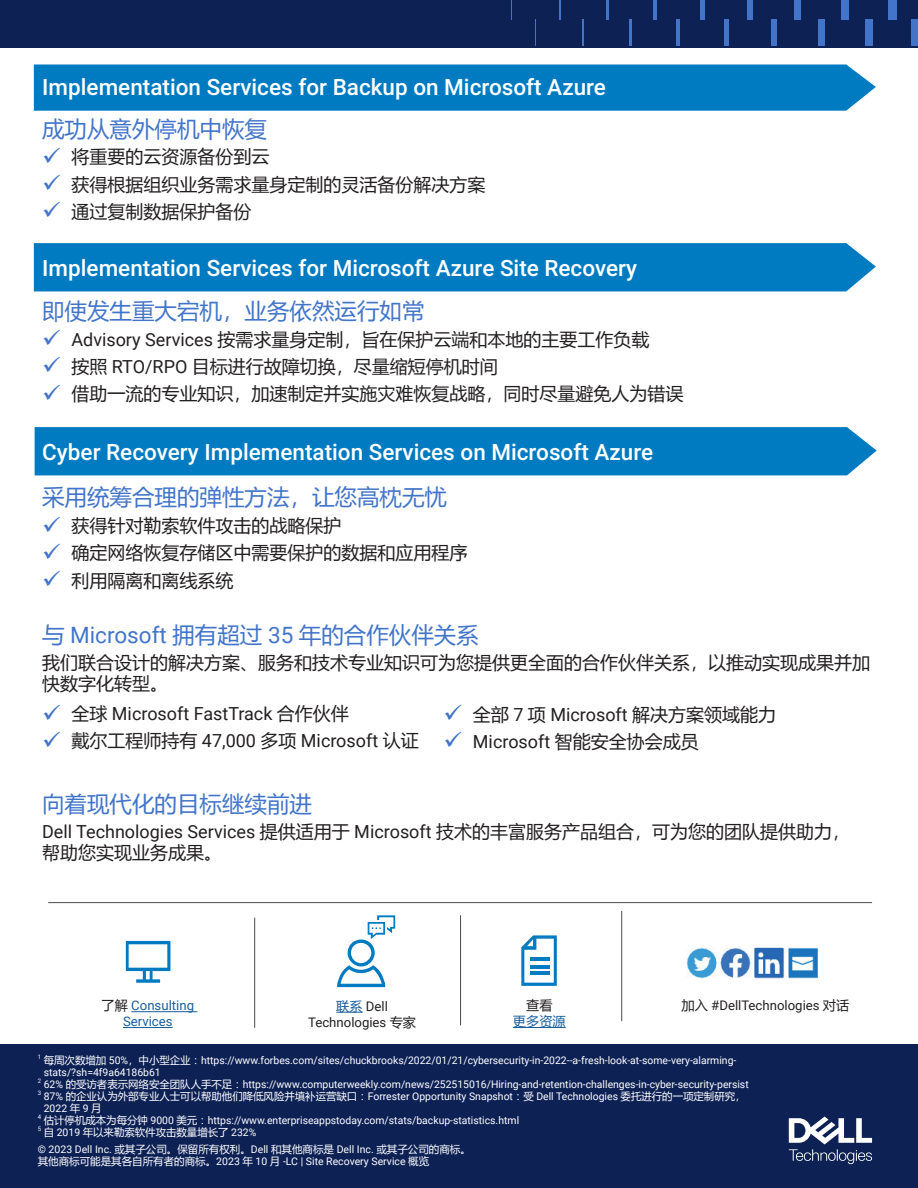
<style>
.page{position:relative;width:918px;height:1188px;background:#fff}
.page>*{position:absolute;margin:0;border:0;box-sizing:border-box;transform-origin:0 0}
.Body_Copy{font:500 22.5px "Roboto";color:#fff}
.Body_Text{font:22.5px "Microsoft Ya Hei";color:#4275ca}
.Intro{font:22.5px "Microsoft Ya Hei";color:#4275ca}
.Intro-2{font:18px/21px "Microsoft Ya Hei";color:#231f20}
.Intro-3{font:18px "Roboto";color:#231f20}
.Table_Text{font:18px "Microsoft Ya Hei";color:#231f20}
.Table_Text-2{font:18px "Roboto";color:#231f20}
.Body_Copy-2{font:13.2px/15.8px "Roboto";color:#231f20;text-align:center}
.Body_Copy-3{font:13.2px/15.8px "Roboto";color:#175d9e;text-align:center}
.Body_Copy-4{font:13.2px/15.8px "Microsoft Ya Hei";color:#175d9e;text-align:center}
.t1{font:10.5px/12px "Roboto";color:#fff}
.t2{font:10.5px "Microsoft Ya Hei";color:#fff}
.t3{font:6.15px "Roboto";color:#fff}
.s1{color:#4275ca}
.s2{font-family:"Roboto"}
.s3{font-family:"Microsoft Ya Hei"}
.s4{font-family:"Microsoft Ya Hei";color:#231f20}
.s5{font-family:"Microsoft Ya Hei";color:#175d9e}
.s6{color:#231f20}
</style>
<div class="page">
<div style="left:0;top:1044px;width:918px;height:144px;background:#0d2155"></div>
<svg style="left:789px;top:1117px;width:83px;height:47px"></svg>
<svg style="left:126px;top:941px;width:44px;height:42px"></svg>
<svg style="left:337px;top:915px;width:58px;height:72px"></svg>
<svg style="left:521px;top:935px;width:36px;height:51px"></svg>
<hr style="left:530px;top:957px;width:19px;height:3px;background:#007bc2">
<hr style="left:530px;top:965px;width:19px;height:3px;background:#007bc2">
<hr style="left:530px;top:972px;width:19px;height:3px;background:#007bc2">
<img style="left:686px;top:947px;width:132px;height:32px">
<hr style="left:254px;top:918px;width:1px;height:110px;background:#4b4c4d">
<hr style="left:460px;top:915px;width:1px;height:110px;background:#4b4c4d">
<hr style="left:621px;top:911px;width:1px;height:110px;background:#4b4c4d">
<hr style="left:48px;top:902px;width:824px;height:1px;background:#4b4c4d">
<hr style="left:131px;top:1011px;width:66px;height:1px;background:#175d9e">
<hr style="left:123px;top:1027px;width:50px;height:1px;background:#175d9e">
<svg style="left:336px;top:1012px;width:27px;height:1px"></svg>
<hr style="left:513px;top:1027px;width:53px;height:1px;background:#175d9e">
<div style="left:0;top:0;width:918px;height:47px;background:#0d2155"></div>
<svg style="left:511px;top:0;width:1px;height:19px"></svg>
<div style="left:888px;top:0;width:9px;height:19px;background:#4275ca"></div>
<div style="left:841px;top:0;width:8px;height:19px;background:#4275ca"></div>
<div style="left:794px;top:0;width:7px;height:19px;background:#4275ca"></div>
<div style="left:747px;top:0;width:6px;height:19px;background:#4275ca"></div>
<div style="left:700px;top:0;width:5px;height:19px;background:#4275ca"></div>
<hr style="left:653px;top:0;width:4px;height:19px;background:#4275ca">
<hr style="left:606px;top:0;width:3px;height:19px;background:#4275ca">
<svg style="left:559px;top:0;width:2px;height:19px"></svg>
<svg style="left:535px;top:19px;width:1px;height:26px"></svg>
<div style="left:912px;top:19px;width:6px;height:26px;background:#4275ca"></div>
<div style="left:865px;top:19px;width:8px;height:26px;background:#4275ca"></div>
<div style="left:818px;top:19px;width:7px;height:26px;background:#4275ca"></div>
<div style="left:771px;top:19px;width:6px;height:26px;background:#4275ca"></div>
<div style="left:724px;top:19px;width:5px;height:26px;background:#4275ca"></div>
<hr style="left:676px;top:19px;width:4px;height:26px;background:#4275ca">
<hr style="left:629px;top:19px;width:3px;height:26px;background:#4275ca">
<hr style="left:582px;top:19px;width:2px;height:26px;background:#4275ca">
<div style="left:34px;top:65px;width:842px;height:46px;background:#007bc2"></div>
<div style="left:34px;top:243px;width:842px;height:48px;background:#007bc2"></div>
<div style="left:35px;top:427px;width:842px;height:48px;background:#007bc2"></div>
<p class="Body_Copy" style="left:42px;top:71px;width:565px">Implementation Services for Backup on Microsoft Azure</p>
<p class="Body_Text" style="left:42px;top:113px;width:227px">成功从意外停机中恢复</p>
<p class="Intro-2" style="left:42px;top:146px;width:229px"><span class="s1">✓</span> 将重要的云资源备份到云</p>
<p class="Intro-2" style="left:42px;top:173px;width:445px"><span class="s1">✓</span> 获得根据组织业务需求量身定制的灵活备份解决方案</p>
<p class="Intro-2" style="left:42px;top:200px;width:211px"><span class="s1">✓</span> 通过复制数据保护备份</p>
<p class="Body_Copy" style="left:42px;top:252px;width:596px">Implementation Services for Microsoft Azure Site Recovery</p>
<p class="Body_Text" style="left:42px;top:295px;width:384px">即使发生重大宕机，业务依然运行如常</p>
<p class="Intro-2" style="left:42px;top:328px;width:609px"><span class="s1">✓</span> <span class="s2">Advisory Services</span> 按需求量身定制，旨在保护云端和本地的主要工作负载</p>
<p class="Intro-2" style="left:42px;top:355px;width:457px"><span class="s1">✓</span> 按照 <span class="s2">RTO/RPO</span> 目标进行故障切换，尽量缩短停机时间</p>
<p class="Intro-2" style="left:42px;top:383px;width:643px"><span class="s1">✓</span> 借助一流的专业知识，加速制定并实施灾难恢复战略，同时尽量避免人为错误</p>
<p class="Body_Copy" style="left:42px;top:436px;width:612px">Cyber Recovery Implementation Services on Microsoft Azure</p>
<p class="Body_Text" style="left:42px;top:482px;width:406px">采用统筹合理的弹性方法，让您高枕无忧</p>
<p class="Intro-2" style="left:42px;top:515px;width:301px"><span class="s1">✓</span> 获得针对勒索软件攻击的战略保护</p>
<p class="Intro-2" style="left:42px;top:542px;width:427px"><span class="s1">✓</span> 确定网络恢复存储区中需要保护的数据和应用程序</p>
<p class="Intro-2" style="left:42px;top:569px;width:193px"><span class="s1">✓</span> 利用隔离和离线系统</p>
<p class="Intro" style="left:42px;top:619px;width:438px">与 <span class="s2">Microsoft</span> 拥有超过 <span class="s2">35</span> 年的合作伙伴关系</p>
<p class="Intro-2" style="left:42px;top:652px;width:830px">我们联合设计的解决方案、服务和技术专业知识可为您提供更全面的合作伙伴关系，以推动实现成果并加快数字化转型。</p>
<p class="Intro-3" style="left:42px;top:701px;width:308px"><span class="s1">✓</span> <span class="s3">全球</span> Microsoft FastTrack <span class="s3">合作伙伴</span></p>
<p class="Intro-3" style="left:42px;top:728px;width:378px"><span class="s1">✓</span> <span class="s3">戴尔工程师持有</span> 47,000 <span class="s3">多项</span> Microsoft <span class="s3">认证</span></p>
<p class="Table_Text" style="left:444px;top:702px;width:334px"><span class="s1">✓</span> 全部 <span class="s2">7</span> 项 <span class="s2">Microsoft</span> 解决方案领域能力</p>
<p class="Table_Text-2" style="left:444px;top:729px;width:257px"><span class="s1">✓</span> Microsoft <span class="s3">智能安全协会成员</span></p>
<p class="Intro" style="left:42px;top:789px;width:272px">向着现代化的目标继续前进</p>
<p class="Intro-2" style="left:42px;top:821px;width:810px"><span class="s2">Dell Technologies Services</span> 提供适用于 <span class="s2">Microsoft</span> 技术的丰富服务产品组合，可为您的团队提供助力，帮助您实现业务成果。</p>
<p class="Body_Copy-3" style="left:102px;top:997px;width:94px"><span class="s4">了解</span> Consulting<br>Services</p>
<p class="Body_Copy-2" style="left:308px;top:998px;width:109px"><span class="s5">联系</span> Dell<br>Technologies <span class="s3">专家</span></p>
<p class="Body_Copy-4" style="left:513px;top:997px;width:54px"><span class="s6">查看<br></span>更多资源</p>
<p class="Body_Copy-2" style="left:682px;top:997px;width:169px"><span class="s3">加入</span> #DellTechnologies <span class="s3">对话</span></p>
<p class="t3" style="left:38px;top:1052px;width:5px">1</p>
<p class="t1" style="left:44px;top:1053px;width:694px"><span class="s3">每周次数增加</span> 50%<span class="s3">，中小型企业：</span>https://www.forbes.com/sites/chuckbrooks/2022/01/21/cybersecurity-in-2022--a-fresh-look-at-some-very-alarming&shy;stats/?sh=4f9a64186b61</p>
<p class="t3" style="left:38px;top:1076px;width:5px">2</p>
<p class="t1" style="left:44px;top:1077px;width:706px">62% <span class="s3">的受访者表示网络安全团队人手不足：</span>https://www.computerweekly.com/news/252515016/Hiring-and-retention-challenges-in-cyber-security-persist</p>
<p class="t3" style="left:38px;top:1088px;width:5px">3</p>
<p class="t1" style="left:44px;top:1089px;width:703px">87% <span class="s3">的企业认为外部专业人士可以帮助他们降低风险并填补运营缺口：</span>Forrester Opportunity Snapshot <span class="s3">：受</span> Dell Technologies <span class="s3">委托进行的一项定制研究，<br></span>2022 <span class="s3">年</span> 9 <span class="s3">月</span></p>
<p class="t3" style="left:38px;top:1112px;width:5px">4</p>
<p class="t1" style="left:44px;top:1113px;width:477px"><span class="s3">估计停机成本为每分钟</span> 9000 <span class="s3">美元：</span>https://www.enterpriseappstoday.com/stats/backup-statistics.html</p>
<p class="t3" style="left:38px;top:1124px;width:5px">5</p>
<p class="t2" style="left:44px;top:1125px;width:214px">自 <span class="s2">2019</span> 年以来勒索软件攻击数量增长了 <span class="s2">232%</span></p>
<p class="t1" style="left:38px;top:1143px;width:435px">© 2023 Dell Inc. <span class="s3">或其子公司。保留所有权利。</span>Dell <span class="s3">和其他商标是</span> Dell Inc. <span class="s3">或其子公司的商标。其他商标可能是其各自所有者的商标。</span>2023 <span class="s3">年</span> 10 <span class="s3">月</span> -LC | Site Recovery Service <span class="s3">概览</span></p>
</div>
